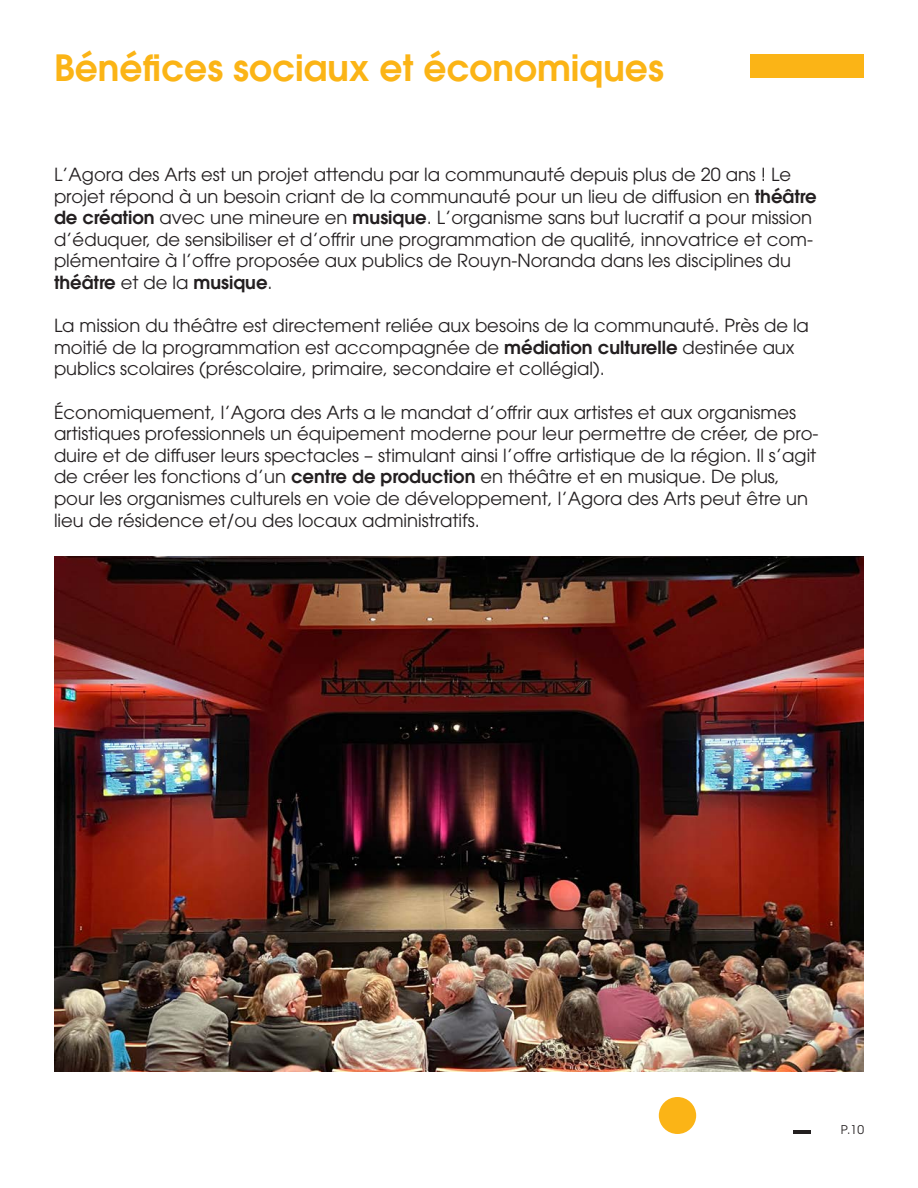
<style>
.page{position:relative;width:918px;height:1188px;background:#fff}
.page>*{position:absolute;margin:0;border:0;box-sizing:border-box;transform-origin:0 0}
.Titre_pge_sep__Jaune{font:600 36px "ITC Avant Garde Std";color:#fbb416}
.t1{font:18px/21.6px "ITC Avant Garde Std";color:#231f20}
.t2{font:12px "ITC Avant Garde Std";color:#231f20}
.s1{font-weight:600}
</style>
<div class="page">
<hr style="left:793px;top:1130px;width:18px;height:4px;background:#231f20">
<img style="left:54px;top:556px;width:810px;height:515px">
<div style="left:750px;top:54px;width:114px;height:23px;background:#fbb416"></div>
<div style="left:659px;top:1097px;width:37px;height:37px;background:#fbb416;border-radius:50%"></div>
<p class="Titre_pge_sep__Jaune" style="left:54px;top:44px;width:611px">Bénéfices sociaux et économiques</p>
<p class="t1" style="left:54px;top:163px;width:764px">L’Agora des Arts est un projet attendu par la communauté depuis plus de 20 ans ! Le projet répond à un besoin criant de la communauté pour un lieu de diffusion en <span class="s1">théâtre de création</span> avec une mineure en <span class="s1">musique</span>. L’organisme sans but lucratif a pour mission d’éduquer, de sensibiliser et d’offrir une programmation de qualité, innovatrice et com&shy;plémentaire à l’offre proposée aux publics de Rouyn-Noranda dans les disciplines du <span class="s1">théâtre</span> et de la <span class="s1">musique</span>.</p>
<p class="t1" style="left:54px;top:315px;width:756px">La mission du théâtre est directement reliée aux besoins de la communauté. Près de la moitié de la programmation est accompagnée de <span class="s1">médiation culturelle</span> destinée aux publics scolaires (préscolaire, primaire, secondaire et collégial).</p>
<p class="t1" style="left:54px;top:401px;width:766px">Économiquement, l’Agora des Arts a le mandat d’offrir aux artistes et aux organismes artistiques professionnels un équipement moderne pour leur permettre de créer, de pro&shy;duire et de diffuser leurs spectacles – stimulant ainsi l’offre artistique de la région. Il s’agit de créer les fonctions d’un <span class="s1">centre de production</span> en théâtre et en musique. De plus, pour les organismes culturels en voie de développement, l’Agora des Arts peut être un lieu de résidence et/ou des locaux administratifs.</p>
<p class="t2" style="left:841px;top:1122px;width:25px">P.10</p>
</div>
